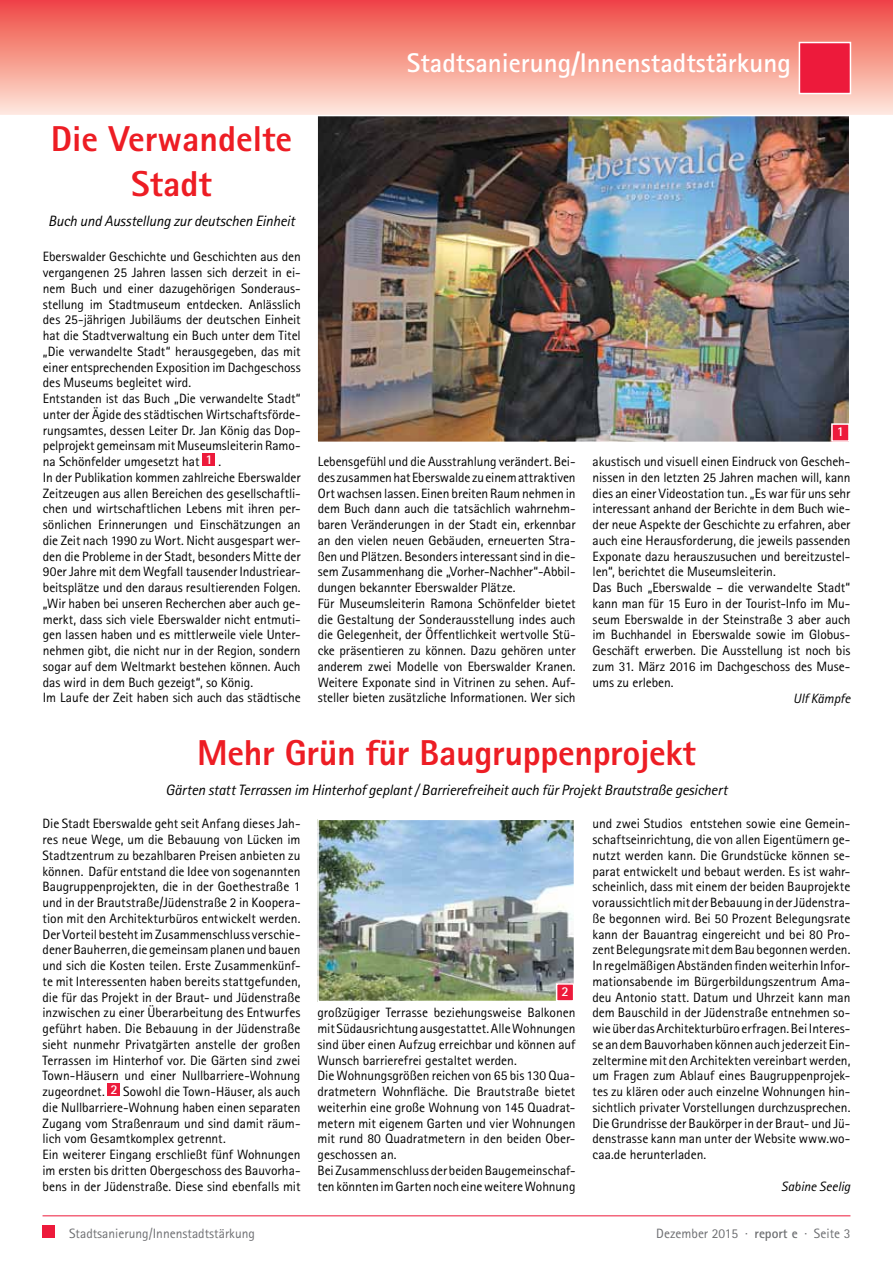
<style>
.page{position:relative;width:893px;height:1263px;background:#fff}
.page>*{position:absolute;margin:0;border:0;box-sizing:border-box;transform-origin:0 0}
.t1{font:700 36px/45px "Rotis Sans Serif AT Extra";letter-spacing:-.01em;color:#ed1d24;text-align:center}
.t2{font:700 27px "Rotis Sans Serif AT";color:#fff}
.t3{font:italic 15px "Rotis Sans Serif AT";letter-spacing:-.015em;color:#000}
.t4{font:13.5px/15.8px "Rotis Sans Serif AT";letter-spacing:-.005em;color:#000}
.t5{font:13.5px "Rotis Sans Serif AT";color:#6d6e71}
.t6{font:italic 13.5px "Rotis Sans Serif AT";letter-spacing:-.005em;color:#000}
.t7{font:700 13.5px "Rotis Sans Serif AT";color:#fff}
.s1{font-weight:700;color:#fff}
.s2{font-weight:700}
</style>
<div class="page">
<hr style="left:43px;top:1215px;width:807px;height:1px;background:#ed1a3b">
<div style="left:203px;top:453px;width:12px;height:13px;background:#ed1a3b"></div>
<img style="left:319px;top:116px;width:528px;height:324px">
<div style="left:108px;top:1083px;width:12px;height:13px;background:#ed1a3b"></div>
<img style="left:320px;top:822px;width:252px;height:177px">
<div style="left:317px;top:819px;width:258px;height:183px;border:2px solid #fff"></div>
<div style="left:832px;top:424px;width:17px;height:17px;background:#ed1a3b"></div>
<div style="left:831px;top:423px;width:19px;height:19px;border:2px solid #fff"></div>
<div style="left:557px;top:984px;width:17px;height:17px;background:#ed1a3b"></div>
<div style="left:556px;top:983px;width:18px;height:19px;border:2px solid #fff"></div>
<div style="left:0;top:0;width:893px;height:115px;background:linear-gradient(to bottom,#ef4640,#fee9da)"></div>
<div style="left:43px;top:1225px;width:12px;height:13px;background:#ed1a3b"></div>
<div style="left:799px;top:42px;width:52px;height:52px;background:#ed1a3b;border:2px solid #fff"></div>
<svg style="left:0;top:0;width:1px;height:115px"></svg>
<h2 class="t2" style="left:407px;top:46px;width:386px">Stadtsanierung/Innenstadtstärkung</h2>
<h1 class="t1" style="left:51px;top:116px;width:243px">Die Verwandelte<br>Stadt</h1>
<p class="t3" style="left:48px;top:212px;width:248px">Buch und Ausstellung zur deutschen Einheit</p>
<p class="t4" style="left:43px;top:249px;width:259px">Eberswalder Geschichte und Geschichten aus den vergangenen 25 Jahren lassen sich derzeit in ei&shy;nem Buch und einer dazugehörigen Sonderaus&shy;stellung im Stadtmuseum entdecken. Anlässlich des 25-jährigen Jubiläums der deutschen Einheit hat die Stadtverwaltung ein Buch unter dem Titel „Die verwandelte Stadt“ herausgegeben, das mit einer entsprechenden Exposition im Dachgeschoss des Museums begleitet wird.<br>Entstanden ist das Buch „Die verwandelte Stadt“ unter der Ägide des städtischen Wirtschaftsförde&shy;rungsamtes, dessen Leiter Dr. Jan König das Dop&shy;pelprojekt gemeinsam mit Museumsleiterin Ramo&shy;na Schönfelder umgesetzt hat <span class="s1">1</span> .<br>In der Publikation kommen zahlreiche Eberswalder Zeitzeugen aus allen Bereichen des gesellschaftli&shy;chen und wirtschaftlichen Lebens mit ihren per&shy;sönlichen Erinnerungen und Einschätzungen an die Zeit nach 1990 zu Wort. Nicht ausgespart wer&shy;den die Probleme in der Stadt, besonders Mitte der 90er Jahre mit dem Wegfall tausender Industriear&shy;beitsplätze und den daraus resultierenden Folgen. „Wir haben bei unseren Recherchen aber auch ge&shy;merkt, dass sich viele Eberswalder nicht entmuti&shy;gen lassen haben und es mittlerweile viele Unter&shy;nehmen gibt, die nicht nur in der Region, sondern sogar auf dem Weltmarkt bestehen können. Auch das wird in dem Buch gezeigt“, so König.<br>Im Laufe der Zeit haben sich auch das städtische</p>
<p class="t7" style="left:837px;top:423px;width:9px">1</p>
<p class="t4" style="left:318px;top:454px;width:259px">Lebensgefühl und die Ausstrahlung verändert. Bei&shy;des zusammen hat Eberswalde zu einem attraktiven Ort wachsen lassen. Einen breiten Raum nehmen in dem Buch dann auch die tatsächlich wahrnehm&shy;baren Veränderungen in der Stadt ein, erkennbar an den vielen neuen Gebäuden, erneuerten Stra&shy;ßen und Plätzen. Besonders interessant sind in die&shy;sem Zusammenhang die „Vorher-Nachher“-Abbil&shy;dungen bekannter Eberswalder Plätze.<br>Für Museumsleiterin Ramona Schönfelder bietet die Gestaltung der Sonderausstellung indes auch die Gelegenheit, der Öffentlichkeit wertvolle Stü&shy;cke präsentieren zu können. Dazu gehören unter anderem zwei Modelle von Eberswalder Kranen.<br>Weitere Exponate sind in Vitrinen zu sehen. Auf&shy;steller bieten zusätzliche Informationen. Wer sich</p>
<p class="t4" style="left:593px;top:454px;width:259px">akustisch und visuell einen Eindruck von Gescheh&shy;nissen in den letzten 25 Jahren machen will, kann dies an einer Videostation tun. „Es war für uns sehr interessant anhand der Berichte in dem Buch wie&shy;der neue Aspekte der Geschichte zu erfahren, aber auch eine Herausforderung, die jeweils passenden Exponate dazu herauszusuchen und bereitzustel&shy;len“, berichtet die Museumsleiterin.<br>Das Buch „Eberswalde – die verwandelte Stadt“ kann man für 15 Euro in der Tourist-Info im Mu&shy;seum Eberswalde in der Steinstraße 3 aber auch im Buchhandel in Eberswalde sowie im Globus-Geschäft erwerben. Die Ausstellung ist noch bis zum 31. März 2016 im Dachgeschoss des Muse&shy;ums zu erleben.</p>
<p class="t6" style="left:793px;top:690px;width:59px">Ulf Kämpfe</p>
<h1 class="t1" style="left:197px;top:730px;width:500px">Mehr Grün für Baugruppenprojekt</h1>
<p class="t3" style="left:166px;top:781px;width:563px">Gärten statt Terrassen im Hinterhof geplant / Barrierefreiheit auch für Projekt Brautstraße gesichert</p>
<p class="t4" style="left:43px;top:816px;width:260px">Die Stadt Eberswalde geht seit Anfang dieses Jah&shy;res neue Wege, um die Bebauung von Lücken im Stadtzentrum zu bezahlbaren Preisen anbieten zu können. Dafür entstand die Idee von sogenannten Baugruppenprojekten, die in der Goethestraße 1 und in der Brautstraße/Jüdenstraße 2 in Koopera&shy;tion mit den Architekturbüros entwickelt werden.<br>Der Vorteil besteht im Zusammenschluss verschie&shy;dener Bauherren, die gemeinsam planen und bauen und sich die Kosten teilen. Erste Zusammenkünf&shy;te mit Interessenten haben bereits stattgefunden, die für das Projekt in der Braut- und Jüdenstraße inzwischen zu einer Überarbeitung des Entwurfes geführt haben. Die Bebauung in der Jüdenstraße sieht nunmehr Privatgärten anstelle der großen Terrassen im Hinterhof vor. Die Gärten sind zwei Town-Häusern und einer Nullbarriere-Wohnung zugeordnet. <span class="s1">2</span> Sowohl die Town-Häuser, als auch die Nullbarriere-Wohnung haben einen separaten Zugang vom Straßenraum und sind damit räum&shy;lich vom Gesamtkomplex getrennt.<br>Ein weiterer Eingang erschließt fünf Wohnungen im ersten bis dritten Obergeschoss des Bauvorha&shy;bens in der Jüdenstraße. Diese sind ebenfalls mit</p>
<p class="t4" style="left:592px;top:816px;width:259px;text-align:justify">und zwei Studios entstehen sowie eine Gemein&shy;schaftseinrichtung, die von allen Eigentümern ge&shy;nutzt werden kann. Die Grundstücke können se&shy;parat entwickelt und bebaut werden. Es ist wahr&shy;scheinlich, dass mit einem der beiden Bauprojekte voraussichtlich mit der Bebauung in der Jüdenstra&shy;ße begonnen wird. Bei 50 Prozent Belegungsrate kann der Bauantrag eingereicht und bei 80 Pro&shy;zent Belegungsrate mit dem Bau begonnen werden.<br>In regelmäßigen Abständen finden weiterhin Infor&shy;mationsabende im Bürgerbildungszentrum Ama&shy;deu Antonio statt. Datum und Uhrzeit kann man dem Bauschild in der Jüdenstraße entnehmen so&shy;wie über das Architekturbüro erfragen. Bei Interes&shy;se an dem Bauvorhaben können auch jederzeit Ein&shy;zeltermine mit den Architekten vereinbart werden, um Fragen zum Ablauf eines Baugruppenprojek&shy;tes zu klären oder auch einzelne Wohnungen hin&shy;sichtlich privater Vorstellungen durchzusprechen.<br>Die Grundrisse der Baukörper in der Braut- und Jü&shy;denstrasse kann man unter der Website www.wo&shy;caa.de herunterladen.</p>
<p class="t6" style="left:781px;top:1178px;width:71px">Sabine Seelig</p>
<p class="t7" style="left:561px;top:983px;width:9px">2</p>
<p class="t4" style="left:317px;top:1005px;width:259px">großzügiger Terrasse beziehungsweise Balkonen mit Südausrichtung ausgestattet. Alle Wohnungen sind über einen Aufzug erreichbar und können auf Wunsch barrierefrei gestaltet werden.<br>Die Wohnungsgrößen reichen von 65 bis 130 Qua&shy;dratmetern Wohnfläche. Die Brautstraße bietet weiterhin eine große Wohnung von 145 Quadrat&shy;metern mit eigenem Garten und vier Wohnungen mit rund 80 Quadratmetern in den beiden Ober&shy;geschossen an.<br>Bei Zusammenschluss der beiden Baugemeinschaf&shy;ten könnten im Garten noch eine weitere Wohnung</p>
<p class="t5" style="left:69px;top:1225px;width:187px">Stadtsanierung/Innenstadtstärkung</p>
<p class="t5" style="left:656px;top:1225px;width:196px">Dezember 2015 · <span class="s2">report e</span> · Seite 3</p>
</div>
